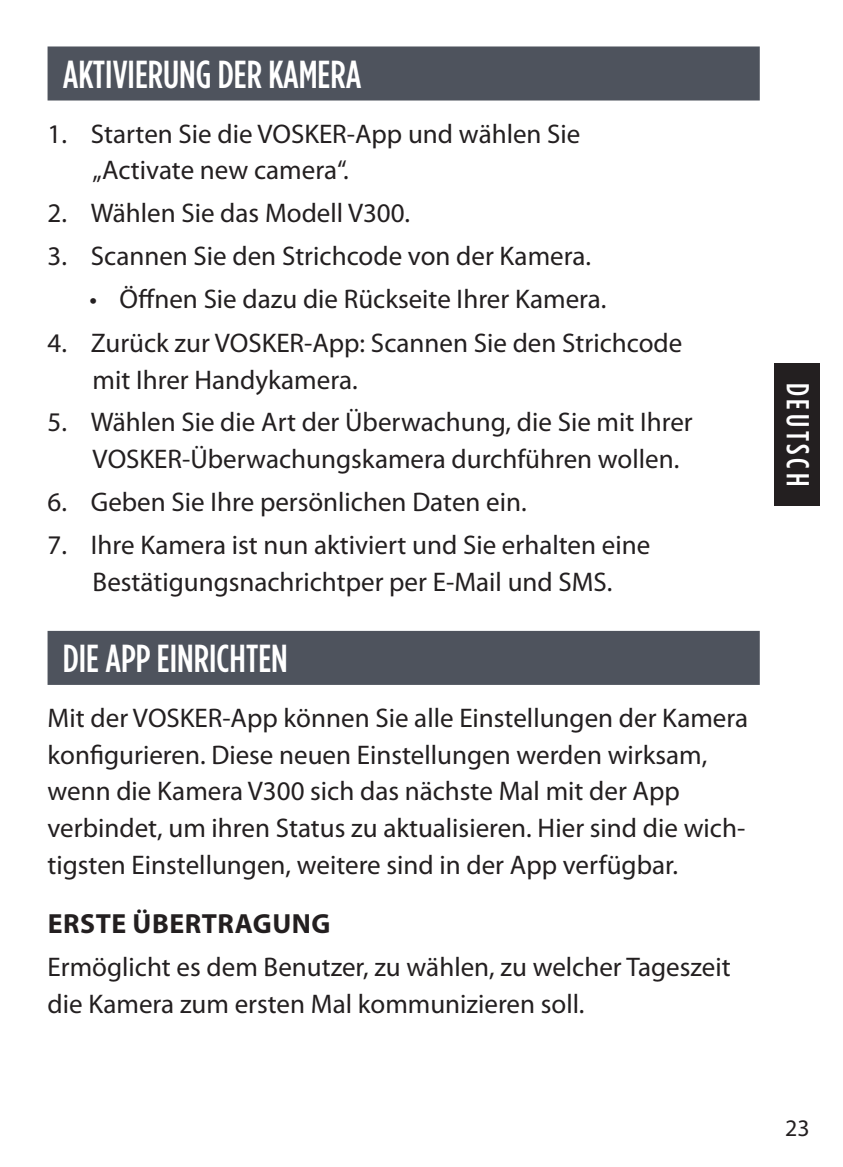
<style>
.page{position:relative;width:843px;height:1167px;background:#fff}
.page>*{position:absolute;margin:0;border:0;box-sizing:border-box;transform-origin:0 0}
.t1{font:500 39px "Gotham Condensed";color:#fff}
.t2{font:500 31.8px "Gotham Condensed";letter-spacing:.12em;color:#fff}
.t3{font:700 27.6px "Myriad Pro";letter-spacing:.02em;color:#231f20}
.t4{font:27px/36.6px "Myriad Pro";color:#231f20}
.t5{font:23.7px "Myriad Pro";color:#231f20}
</style>
<div class="page">
<div style="left:774px;top:363px;width:45px;height:142px;background:#231f20"></div>
<div style="left:48px;top:46px;width:711px;height:54px;background:#4e535d"></div>
<div style="left:48px;top:631px;width:711px;height:54px;background:#4e535d"></div>
<h1 class="t1" style="left:63px;top:51px;width:300px">AKTIVIERUNG DER KAMERA</h1>
<p class="t4" style="left:93px;top:116px;width:489px;text-indent:-45px">1. Starten Sie die VOSKER-App und wählen Sie „Activate new camera“.</p>
<p class="t4" style="left:48px;top:195px;width:364px">2. Wählen Sie das Modell V300.</p>
<p class="t4" style="left:48px;top:238px;width:545px">3. Scannen Sie den Strichcode von der Kamera.</p>
<p class="t4" style="left:90px;top:281px;width:518px">• Öffnen Sie dazu die Rückseite Ihrer Kamera.</p>
<p class="t4" style="left:93px;top:325px;width:591px;text-indent:-45px">4. Zurück zur VOSKER-App: Scannen Sie den Strichcode mit Ihrer Handykamera.</p>
<p class="t4" style="left:93px;top:404px;width:601px;text-indent:-45px">5. Wählen Sie die Art der Überwachung, die Sie mit Ihrer<br>VOSKER-Überwachungskamera durchführen wollen.</p>
<p class="t4" style="left:48px;top:484px;width:480px">6. Geben Sie Ihre persönlichen Daten ein.</p>
<p class="t4" style="left:48px;top:527px;width:604px;text-align:center">7. Ihre Kamera ist nun aktiviert und Sie erhalten eine<br>Bestätigungsnachrichtper per E-Mail und SMS.</p>
<h1 class="t1" style="left:63px;top:636px;width:226px">DIE APP EINRICHTEN</h1>
<p class="t4" style="left:48px;top:700px;width:702px">Mit der VOSKER-App können Sie alle Einstellungen der Kamera konfigurieren. Diese neuen Einstellungen werden wirksam, wenn die Kamera V300 sich das nächste Mal mit der App verbindet, um ihren Status zu aktualisieren. Hier sind die wich&shy;tigsten Einstellungen, weitere sind in der App verfügbar.</p>
<p class="t3" style="left:48px;top:908px;width:284px">ERSTE ÜBERTRAGUNG</p>
<p class="t4" style="left:48px;top:949px;width:684px">Ermöglicht es dem Benutzer, zu wählen, zu welcher Tageszeit die Kamera zum ersten Mal kommunizieren soll.</p>
<p class="t2" style="left:816px;top:382px;width:105px;rotate:90deg">DEUTSCH</p>
<p class="t5" style="left:785px;top:1115px;width:26px">23</p>
</div>
